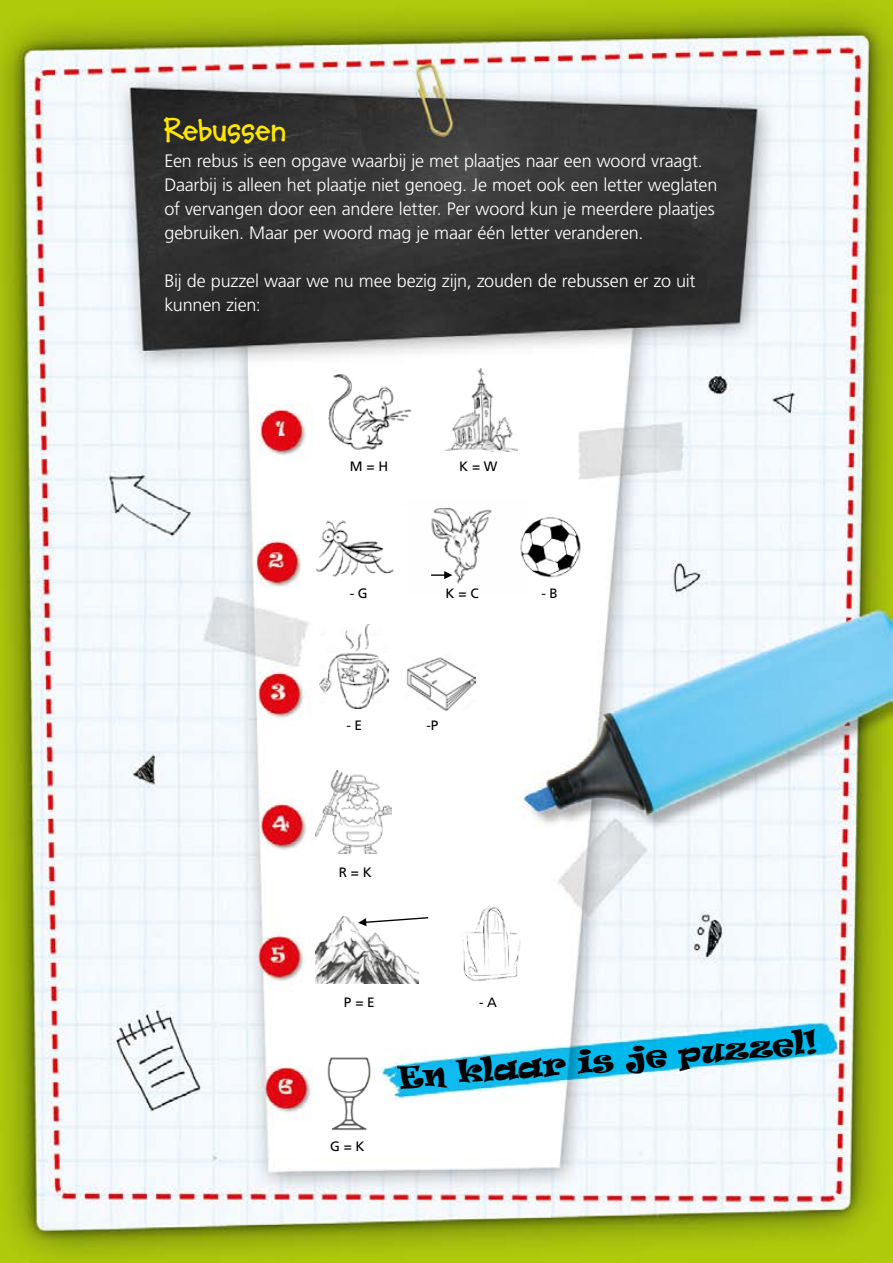
<style>
.page{position:relative;width:893px;height:1263px;background:#fff}
.page>*{position:absolute;margin:0;border:0;box-sizing:border-box;transform-origin:0 0}
.t1{font:700 33px "Soup Bone";letter-spacing:-.02em;color:#ffe600}
.t2{font:29.4px "Ravie";color:#000}
.t3{font:300 18px/24px "Frutiger LT Pro";letter-spacing:-.01em;color:#fff}
.t4{font:13.65px "Frutiger LT Pro";color:#000}
</style>
<div class="page">
<img style="left:0;top:0;width:893px;height:1263px">
<img style="left:401px;top:498px;width:126px;height:95px">
<img style="left:326px;top:372px;width:88px;height:79px">
<img style="left:446px;top:367px;width:72px;height:84px">
<img style="left:302px;top:507px;width:106px;height:83px">
<img style="left:517px;top:515px;width:65px;height:65px">
<img style="left:406px;top:653px;width:70px;height:57px">
<svg style="left:431px;top:571px;width:21px;height:8px"></svg>
<img style="left:320px;top:624px;width:69px;height:84px">
<img style="left:315px;top:771px;width:76px;height:82px">
<img style="left:315px;top:908px;width:104px;height:76px">
<img style="left:459px;top:904px;width:65px;height:80px">
<img style="left:315px;top:1054px;width:67px;height:90px">
<svg style="left:358px;top:916px;width:72px;height:10px"></svg>
<h1 class="t1" style="left:164px;top:111px;width:123px">Rebussen</h1>
<p class="t3" style="left:164px;top:149px;width:554px">Een rebus is een opgave waarbij je met plaatjes naar een woord vraagt.<br>Daarbij is alleen het plaatje niet genoeg. Je moet ook een letter weglaten of vervangen door een andere letter. Per woord kun je meerdere plaatjes gebruiken. Maar per woord mag je maar één letter veranderen.</p>
<p class="t3" style="left:164px;top:269px;width:533px">Bij de puzzel waar we nu mee bezig zijn, zouden de rebussen er zo uit kunnen zien:</p>
<p class="t4" style="left:350px;top:458px;width:40px">M=H</p>
<p class="t4" style="left:459px;top:458px;width:40px">K=W</p>
<p class="t4" style="left:350px;top:585px;width:19px">- G</p>
<p class="t4" style="left:446px;top:585px;width:35px">K=C</p>
<p class="t4" style="left:541px;top:585px;width:18px">- B</p>
<p class="t4" style="left:346px;top:717px;width:17px">- E</p>
<p class="t4" style="left:426px;top:717px;width:14px">-P</p>
<p class="t4" style="left:339px;top:864px;width:35px">R=K</p>
<p class="t4" style="left:344px;top:994px;width:32px">P=E</p>
<p class="t4" style="left:330px;top:1138px;width:36px">G=K</p>
<p class="t4" style="left:479px;top:994px;width:19px">- A</p>
<h2 class="t2" style="left:397px;top:1058px;width:421px;rotate:-5deg">En klaar is je puzzel!</h2>
</div>
